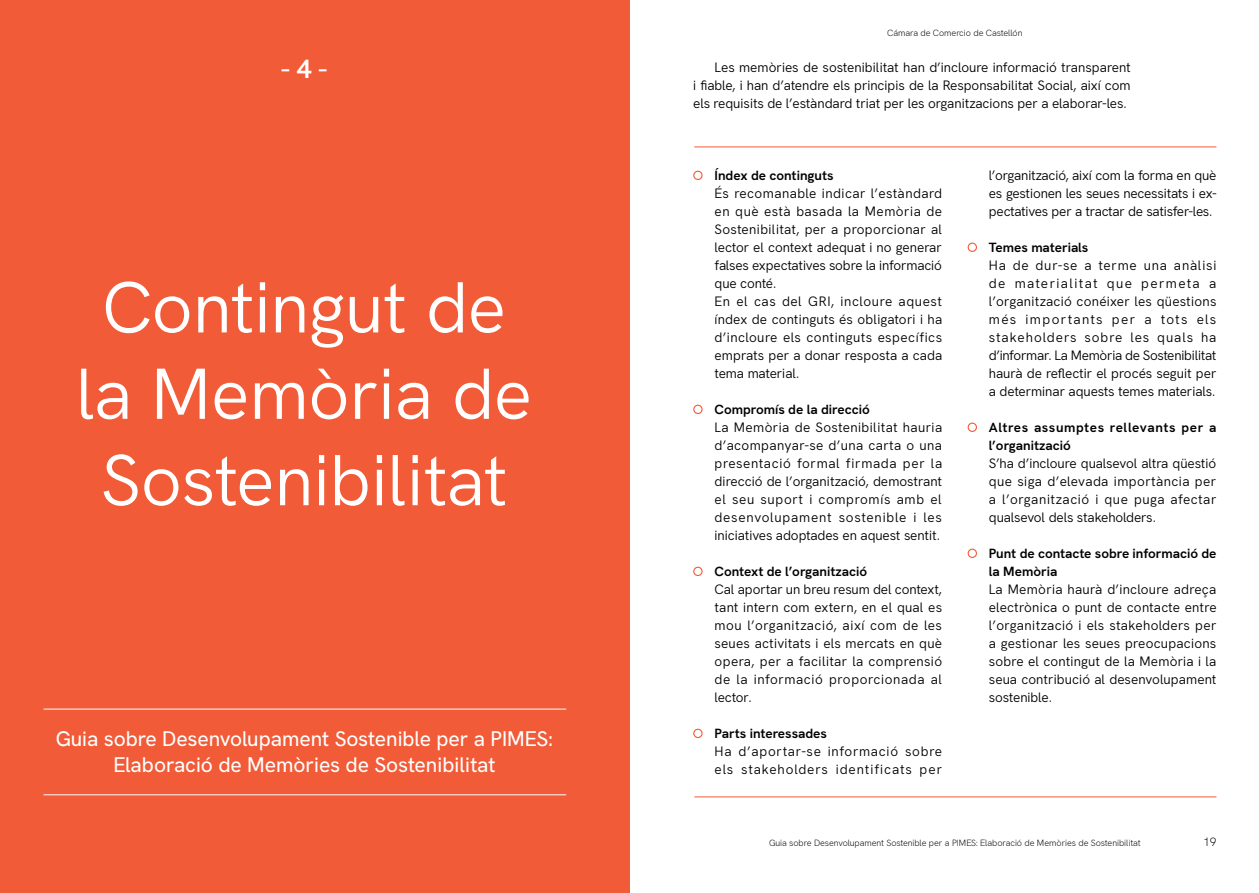
<style>
.page{position:relative;width:1259px;height:893px;background:#fff}
.page>*{position:absolute;margin:0;border:0;box-sizing:border-box;transform-origin:0 0}
.t1{font:72px/86.4px "Hanken Grotesk";letter-spacing:-.005em;color:#fff;text-align:center}
.t2{font:700 26.7px "Hanken Grotesk";color:#fff}
.t3{font:500 21px/25.2px "Hanken Grotesk";letter-spacing:-.005em;color:#fff;text-align:center}
.t4{font:13.5px/18px "Hanken Grotesk";color:#000;text-align:justify}
.t5{font:700 13.5px/18px "Hanken Grotesk";letter-spacing:-.005em;color:#000}
.t6{font:13.5px/18px "Hanken Grotesk";letter-spacing:.06em;color:#000}
.t7{font:300 12px "Hanken Grotesk";color:#000}
.t8{font:300 9px "Hanken Grotesk";letter-spacing:-.01em;color:#000}
</style>
<div class="page">
<div style="left:0;top:0;width:629px;height:893px;background:#f15b38"></div>
<hr style="left:44px;top:794px;width:522px;height:1px;background:#fff">
<hr style="left:44px;top:709px;width:522px;height:1px;background:#fff">
<hr style="left:694px;top:147px;width:522px;height:1px;background:#f15b38">
<hr style="left:694px;top:796px;width:522px;height:1px;background:#f15b38">
<div style="left:693px;top:171px;width:9px;height:9px;border:1px solid #f15b38;border-radius:50%"></div>
<div style="left:693px;top:405px;width:9px;height:9px;border:1px solid #f15b38;border-radius:50%"></div>
<div style="left:693px;top:567px;width:9px;height:9px;border:1px solid #f15b38;border-radius:50%"></div>
<div style="left:693px;top:729px;width:9px;height:9px;border:1px solid #f15b38;border-radius:50%"></div>
<div style="left:967px;top:549px;width:10px;height:9px;border:1px solid #f15b38;border-radius:50%"></div>
<div style="left:967px;top:423px;width:10px;height:9px;border:1px solid #f15b38;border-radius:50%"></div>
<div style="left:967px;top:243px;width:10px;height:9px;border:1px solid #f15b38;border-radius:50%"></div>
<h2 class="t2" style="left:281px;top:48px;width:48px">- 4 -</h2>
<h1 class="t1" style="left:76px;top:258px;width:458px">Contingut de la Memòria de<br>Sostenibilitat</h1>
<h3 class="t3" style="left:56px;top:725px;width:499px">Guia sobre Desenvolupament Sostenible per a PIMES:<br>Elaboració de Memòries de Sostenibilitat</h3>
<p class="t8" style="left:887px;top:26px;width:137px">Cámara de Comercio de Castellón</p>
<p class="t4" style="left:693px;top:57px;width:439px;text-indent:21px">Les memòries de sostenibilitat han d’incloure informació transparent i fiable, i han d’atendre els principis de la Responsabilitat Social, així com els requisits de l’estàndard triat per les organitzacions per a elaborar-les.</p>
<p class="t5" style="left:714px;top:166px;width:120px">Índex de continguts</p>
<p class="t4" style="left:714px;top:184px;width:229px;text-align:left">És recomanable indicar l’estàndard en què està basada la Memòria de<br>Sostenibilitat, per a proporcionar al lector el context adequat i no generar falses expectatives sobre la informació que conté.<br>En el cas del GRI, incloure aquest índex de continguts és obligatori i ha d’incloure els continguts específics emprats per a donar resposta a cada tema material.</p>
<p class="t5" style="left:714px;top:399px;width:157px">Compromís de la direcció</p>
<p class="t4" style="left:714px;top:417px;width:229px">La Memòria de Sostenibilitat hauria d’acompanyar-se d’una carta o una presentació formal firmada per la direcció de l’organització, demostrant el seu suport i compromís amb el desenvolupament sostenible i les iniciatives adoptades en aquest sentit.</p>
<p class="t5" style="left:714px;top:561px;width:154px">Context de l’organització</p>
<p class="t4" style="left:714px;top:579px;width:229px">Cal aportar un breu resum del context, tant intern com extern, en el qual es mou l’organització, així com de les seues activitats i els mercats en què opera, per a facilitar la comprensió de la informació proporcionada al lector.</p>
<p class="t5" style="left:714px;top:723px;width:114px">Parts interessades</p>
<p class="t6" style="left:714px;top:741px;width:229px">Ha d’aportar-se informació sobre els stakeholders identificats per</p>
<p class="t4" style="left:989px;top:165px;width:229px">l’organització, així com la forma en què es gestionen les seues necessitats i ex&shy;pectatives per a tractar de satisfer-les.</p>
<p class="t5" style="left:989px;top:237px;width:101px">Temes materials</p>
<p class="t4" style="left:989px;top:255px;width:229px">Ha de dur-se a terme una anàlisi de materialitat que permeta a l’organització conéixer les qüestions més importants per a tots els stakeholders sobre les quals ha d’informar. La Memòria de Sostenibilitat haurà de reflectir el procés seguit per a determinar aquests temes materials.</p>
<p class="t5" style="left:989px;top:417px;width:229px">Altres assumptes rellevants per a l’organització</p>
<p class="t4" style="left:989px;top:453px;width:229px">S’ha d’incloure qualsevol altra qüestió que siga d’elevada importància per a l’organització i que puga afectar qualsevol dels stakeholders.</p>
<p class="t5" style="left:989px;top:543px;width:229px">Punt de contacte sobre informació de la Memòria</p>
<p class="t4" style="left:989px;top:579px;width:229px">La Memòria haurà d’incloure adreça electrònica o punt de contacte entre l’organització i els stakeholders per a gestionar les seues preocupacions sobre el contingut de la Memòria i la seua contribució al desenvolupament sostenible.</p>
<p class="t8" style="left:769px;top:836px;width:373px">Guia sobre Desenvolupament Sostenible per a PIMES: Elaboració de Memòries de Sostenibilitat</p>
<p class="t7" style="left:1203px;top:833px;width:15px">19</p>
</div>
